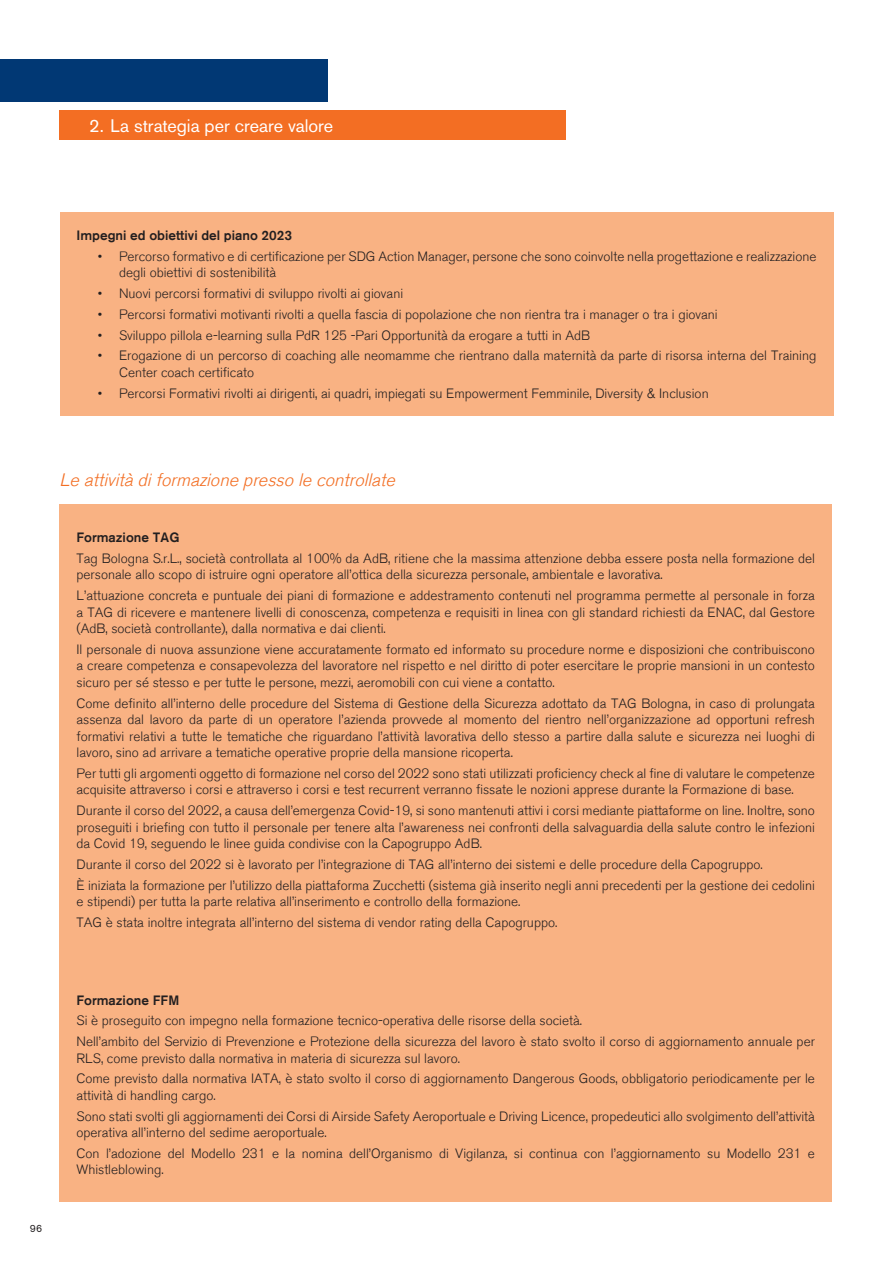
<style>
.page{position:relative;width:893px;height:1263px;background:#fff}
.page>*{position:absolute;margin:0;border:0;box-sizing:border-box;transform-origin:0 0}
.t1{font:italic 300 18px "Akzidenz Grotesk BE";color:#f36e23}
.t2{font:18px "Akzidenz Grotesk BE";color:#fff}
.t3{font:300 13.5px/16.5px "Akzidenz Grotesk BE";color:#231f20}
.t4{font:500 13.5px "Akzidenz Grotesk BE";color:#231f20}
.t5{font:10.5px "Akzidenz Grotesk BE";color:#231f20}
</style>
<div class="page">
<div style="left:60px;top:111px;width:506px;height:29px;background:#f36e23"></div>
<div style="left:0;top:60px;width:327px;height:42px;background:#013874"></div>
<div style="left:60px;top:213px;width:773px;height:203px;background:#f9b283"></div>
<div style="left:60px;top:505px;width:772px;height:697px;background:#f9b283"></div>
<h1 class="t2" style="left:89px;top:115px;width:246px">2. La strategia per creare valore</h1>
<p class="t4" style="left:77px;top:227px;width:217px">Impegni ed obiettivi del piano 2023</p>
<p class="t3" style="left:119px;top:248px;width:699px;text-indent:-21px">• Percorso formativo e di certificazione per SDG Action Manager, persone che sono coinvolte nella progettazione e realizzazione degli obiettivi di sostenibilità</p>
<p class="t3" style="left:98px;top:285px;width:307px">• Nuovi percorsi formativi di sviluppo rivolti ai giovani</p>
<p class="t3" style="left:98px;top:306px;width:621px">• Percorsi formativi motivanti rivolti a quella fascia di popolazione che non rientra tra i manager o tra i giovani</p>
<p class="t3" style="left:98px;top:327px;width:494px">• Sviluppo pillola e-learning sulla PdR 125 -Pari Opportunità da erogare a tutti in AdB</p>
<p class="t3" style="left:119px;top:348px;width:699px;text-indent:-21px">• Erogazione di un percorso di coaching alle neomamme che rientrano dalla maternità da parte di risorsa interna del Training<br>Center coach certificato</p>
<p class="t3" style="left:98px;top:385px;width:612px">• Percorsi Formativi rivolti ai dirigenti, ai quadri, impiegati su Empowerment Femminile, Diversity &amp; Inclusion</p>
<h1 class="t1" style="left:60px;top:470px;width:342px">Le attività diformazione presso le controllate</h1>
<p class="t4" style="left:77px;top:529px;width:105px">Formazione TAG</p>
<p class="t3" style="left:77px;top:550px;width:740px">Tag Bologna S.r.L., società controllata al 100% da AdB, ritiene che la massima attenzione debba essere posta nella formazione del personale allo scopo di istruire ogni operatore all’ottica della sicurezza personale, ambientale e lavorativa.</p>
<p class="t3" style="left:77px;top:587px;width:740px;text-align:justify">L’attuazione concreta e puntuale dei piani di formazione e addestramento contenuti nel programma permette al personale in forza a TAG di ricevere e mantenere livelli di conoscenza, competenza e requisiti in linea con gli standard richiesti da ENAC, dal Gestore (AdB, società controllante), dalla normativa e dai clienti.</p>
<p class="t3" style="left:77px;top:641px;width:740px;text-align:justify">Il personale di nuova assunzione viene accuratamente formato ed informato su procedure norme e disposizioni che contribuiscono a creare competenza e consapevolezza del lavoratore nel rispetto e nel diritto di poter esercitare le proprie mansioni in un contesto sicuro per sé stesso e per tutte le persone, mezzi, aeromobili con cui viene a contatto.</p>
<p class="t3" style="left:77px;top:695px;width:740px;text-align:justify">Come definito all’interno delle procedure del Sistema di Gestione della Sicurezza adottato da TAG Bologna, in caso di prolungata assenza dal lavoro da parte di un operatore l’azienda provvede al momento del rientro nell’organizzazione ad opportuni refresh formativi relativi a tutte le tematiche che riguardano l’attività lavorativa dello stesso a partire dalla salute e sicurezza nei luoghi di lavoro, sino ad arrivare a tematiche operative proprie della mansione ricoperta.</p>
<p class="t3" style="left:77px;top:765px;width:740px">Per tutti gli argomenti oggetto di formazione nel corso del 2022 sono stati utilizzati proficiency check al fine di valutare le competenze acquisite attraverso i corsi e attraverso i corsi e test recurrent verranno fissate le nozioni apprese durante la Formazione di base.</p>
<p class="t3" style="left:77px;top:802px;width:740px;text-align:justify">Durante il corso del 2022, a causa dell’emergenza Covid-19, si sono mantenuti attivi i corsi mediante piattaforme on line. Inoltre, sono proseguiti i briefing con tutto il personale per tenere alta l’awareness nei confronti della salvaguardia della salute contro le infezioni da Covid 19, seguendo le linee guida condivise con la Capogruppo AdB.</p>
<p class="t3" style="left:77px;top:854px;width:740px;line-height:20.7px">Durante il corso del 2022 si è lavorato per l’integrazione di TAG all’interno dei sistemi e delle procedure della Capogruppo.<br>È iniziata la formazione per l’utilizzo della piattaforma Zucchetti (sistema già inserito negli anni precedenti per la gestione dei cedolini</p>
<p class="t3" style="left:77px;top:891px;width:482px;line-height:20.7px">e stipendi) per tutta la parte relativa all’inserimento e controllo della formazione.<br>TAG è stata inoltre integrata all’interno del sistema di vendor rating della Capogruppo.</p>
<p class="t5" style="left:30px;top:1222px;width:14px">96</p>
<p class="t4" style="left:77px;top:992px;width:104px">Formazione FFM</p>
<p class="t3" style="left:77px;top:1011px;width:740px;line-height:20.7px">Si è proseguito con impegno nella formazione tecnico-operativa delle risorse della società.<br>Nell’ambito del Servizio di Prevenzione e Protezione della sicurezza del lavoro è stato svolto il corso di aggiornamento annuale per</p>
<p class="t3" style="left:77px;top:1048px;width:740px;line-height:20.7px">RLS, come previsto dalla normativa in materia di sicurezza sul lavoro.<br>Come previsto dalla normativa IATA, è stato svolto il corso di aggiornamento Dangerous Goods, obbligatorio periodicamente per le</p>
<p class="t3" style="left:77px;top:1085px;width:740px;line-height:20.7px">attività di handling cargo.<br>Sono stati svolti gli aggiornamenti dei Corsi di Airside Safety Aeroportuale e Driving Licence, propedeutici allo svolgimento dell’attività</p>
<p class="t3" style="left:77px;top:1122px;width:740px;line-height:20.7px">operativa all’interno del sedime aeroportuale.<br>Con l’adozione del Modello 231 e la nomina dell’Organismo di Vigilanza, si continua con l’aggiornamento su Modello 231 e</p>
<p class="t3" style="left:77px;top:1162px;width:89px">Whistleblowing.</p>
</div>
